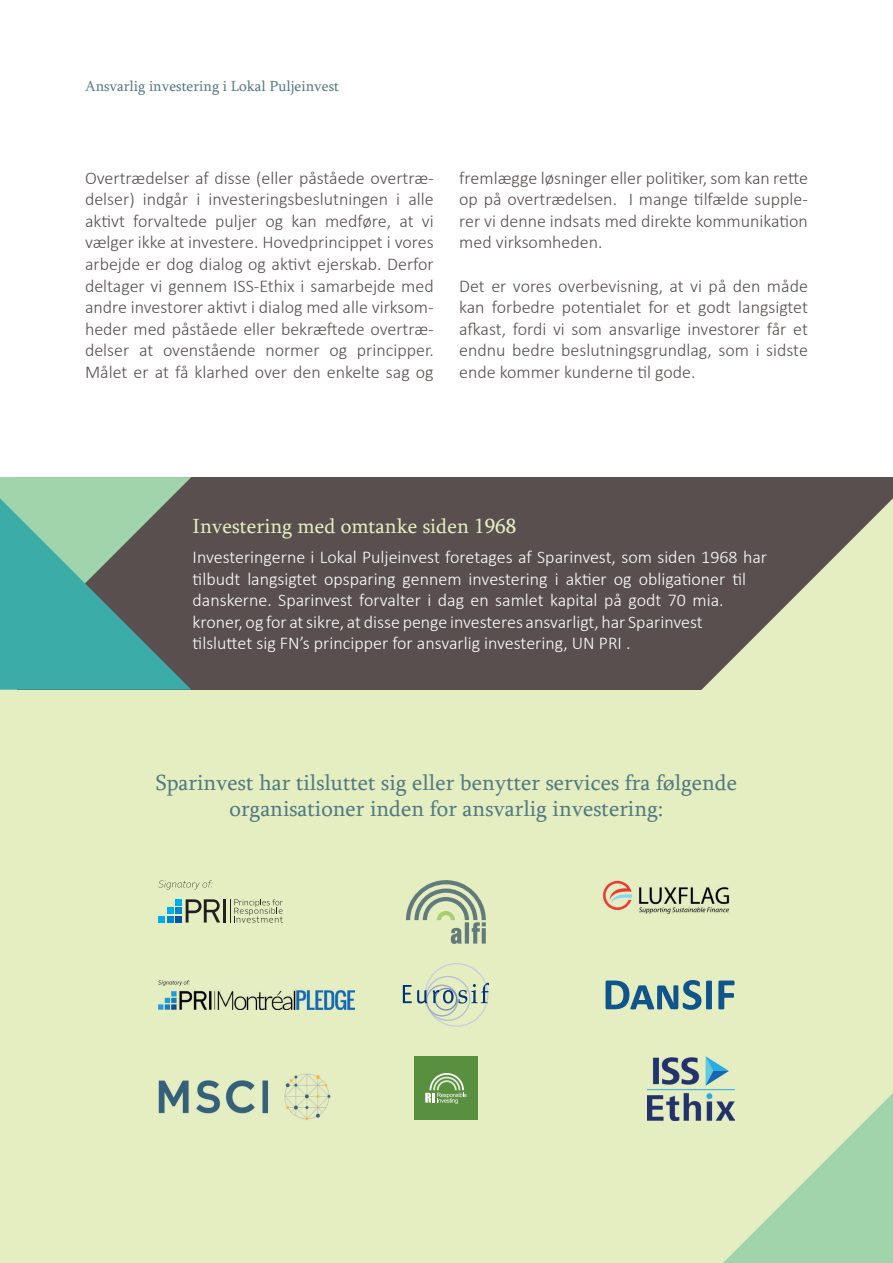
<style>
.page{position:relative;width:893px;height:1263px;background:#fff}
.page>*{position:absolute;margin:0;border:0;box-sizing:border-box;transform-origin:0 0}
.Heading_1{font:22.5px "Sylfaen";color:#527981}
.Heading_1-2{font:21px "Sylfaen";color:#e4eec1}
.t1{font:300 18px/21.6px "Calibri";color:#594f4f;text-align:justify}
.t2{font:300 18px/21.6px "Calibri";color:#fff}
.t3{font:15px "Sylfaen";color:#527981}
</style>
<div class="page">
<div style="left:0;top:672px;width:893px;height:591px;background:#e4eec1"></div>
<div style="left:17px;top:477px;width:876px;height:213px;background:#594f4f"></div>
<svg style="left:0;top:477px;width:191px;height:213px"></svg>
<svg style="left:701px;top:498px;width:192px;height:192px"></svg>
<svg style="left:606px;top:980px;width:106px;height:30px"></svg>
<svg style="left:718px;top:980px;width:17px;height:29px"></svg>
<div style="left:425px;top:976px;width:45px;height:45px;border:1px solid #b9bfd8;border-radius:50%"></div>
<div style="left:426px;top:984px;width:32px;height:32px;border:1px solid #9da6c8;border-radius:50%"></div>
<div style="left:434px;top:988px;width:23px;height:22px;border:1px solid #7986b1;border-radius:50%"></div>
<svg style="left:403px;top:985px;width:24px;height:18px"></svg>
<svg style="left:433px;top:983px;width:56px;height:20px"></svg>
<div style="left:175px;top:899px;width:7px;height:7px;background:#00aeef"></div>
<div style="left:175px;top:908px;width:7px;height:6px;background:#0087cd"></div>
<div style="left:175px;top:916px;width:7px;height:6px;background:#0154a6"></div>
<svg style="left:159px;top:908px;width:14px;height:14px"></svg>
<svg style="left:186px;top:899px;width:34px;height:23px"></svg>
<hr style="left:223px;top:899px;width:3px;height:23px;background:#231f20">
<svg style="left:230px;top:899px;width:53px;height:24px"></svg>
<svg style="left:158px;top:880px;width:55px;height:9px"></svg>
<svg style="left:723px;top:1093px;width:170px;height:170px"></svg>
<img style="left:647px;top:1056px;width:88px;height:64px">
<svg style="left:406px;top:880px;width:80px;height:64px"></svg>
<img style="left:158px;top:1073px;width:172px;height:47px">
<img style="left:158px;top:980px;width:196px;height:30px">
<img style="left:603px;top:880px;width:127px;height:34px">
<div style="left:414px;top:1056px;width:64px;height:64px;background:#58903f"></div>
<svg style="left:425px;top:1073px;width:42px;height:31px"></svg>
<p class="t3" style="left:85px;top:75px;width:256px">Ansvarlig investering i Lokal Puljeinvest</p>
<p class="t1" style="left:85px;top:167px;width:350px">Overtrædelser af disse (eller påståede overtræ&shy;delser) indgår i investeringsbeslutningen i alle aktivt forvaltede puljer og kan medføre, at vi vælger ikke at investere. Hovedprincippet i vores arbejde er dog dialog og aktivt ejerskab. Derfor deltager vi gennem ISS-Ethix i samarbejde med andre investorer aktivt i dialog med alle virksom&shy;heder med påståede eller bekræftede overtræ&shy;delser at ovenstående normer og principper.<br>Målet er at få klarhed over den enkelte sag og</p>
<p class="t1" style="left:459px;top:167px;width:350px">fremlægge løsninger eller politiker, som kan rette op på overtrædelsen. I mange tilfælde supple&shy;rer vi denne indsats med direkte kommunikation med virksomheden.</p>
<p class="t1" style="left:459px;top:275px;width:350px">Det er vores overbevisning, at vi på den måde kan forbedre potentialet for et godt langsigtet afkast, fordi vi som ansvarlige investorer får et endnu bedre beslutningsgrundlag, som i sidste ende kommer kunderne til gode.</p>
<p class="Heading_1-2" style="left:193px;top:512px;width:325px">Investering med omtanke siden 1968</p>
<p class="t2" style="left:193px;top:546px;width:576px">Investeringerne i Lokal Puljeinvest foretages af Sparinvest, som siden 1968 har tilbudt langsigtet opsparing gennem investering i aktier og obligationer til danskerne. Sparinvest forvalter i dag en samlet kapital på godt 70 mia. kroner, og for at sikre, at disse penge investeres ansvarligt, har Sparinvest<br>tilsluttet sig FN’s principper for ansvarlig investering, UN PRI .</p>
<p class="Heading_1" style="left:156px;top:768px;width:583px">Sparinvest har tilsluttet sig eller benytter services fra følgende</p>
<p class="Heading_1" style="left:230px;top:793px;width:435px">organisationer inden for ansvarlig investering:</p>
</div>
